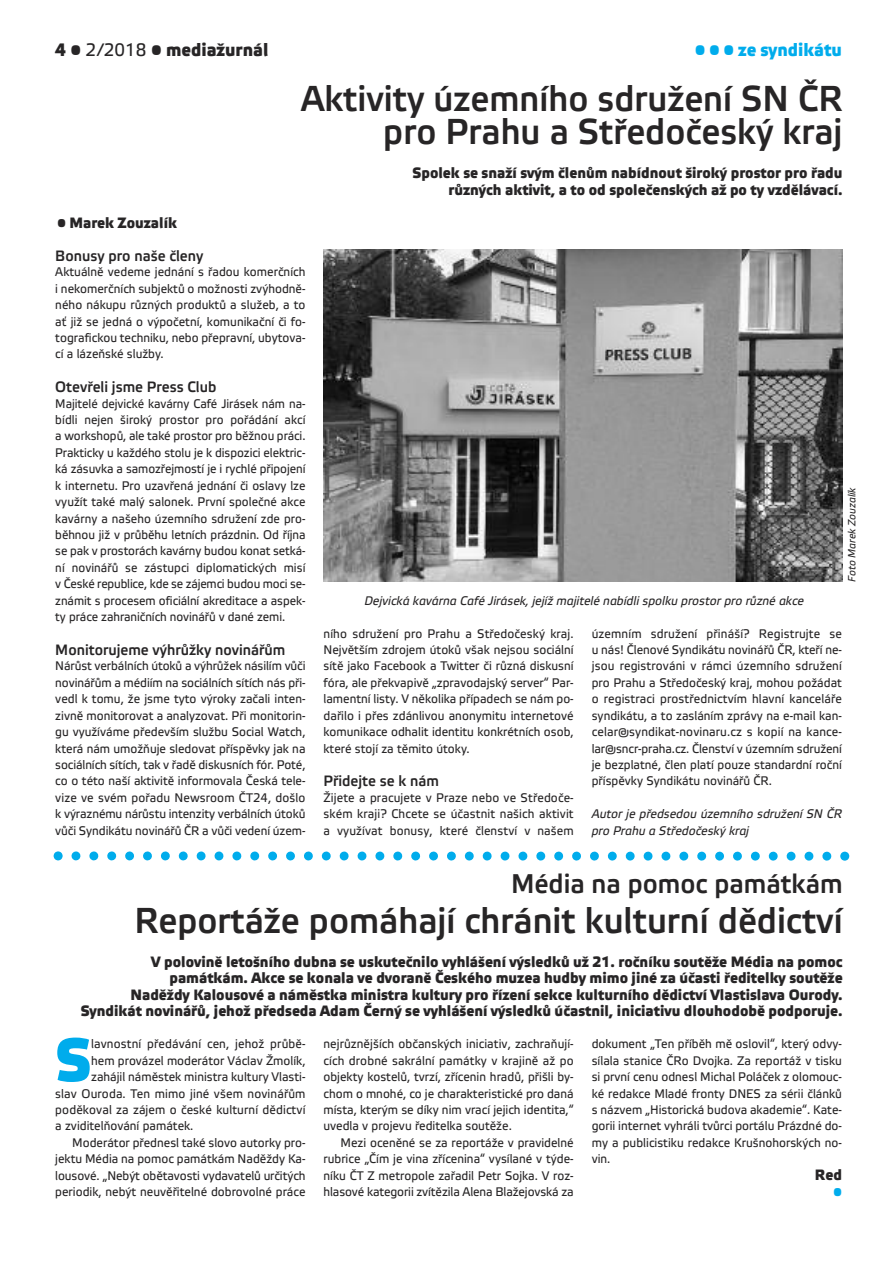
<style>
.page{position:relative;width:893px;height:1263px;background:#fff}
.page>*{position:absolute;margin:0;border:0;box-sizing:border-box;transform-origin:0 0}
.t1{font:500 61.05px "Etelka";color:#00acec;scale:.95 1}
.t2{font:500 36px/32.8px "Etelka";color:#272526;text-align:right;scale:.95 1}
.t3{font:500 27px "Etelka";color:#272526;scale:.95 1}
.t4{font:500 18px "Etelka";color:#272526;scale:.95 1}
.t5{font:500 18px "Etelka";color:#00acec;scale:.95 1}
.t6{font:500 15px/16.5px "Etelka";color:#272526;text-align:right;scale:.95 1}
.t7{font:500 15px "Etelka";color:#272526;scale:.95 1}
.t8{font:500 15px "Etelka";color:#00acec;scale:.95 1}
.t9{font:12.45px/16.5px "Etelka Text";color:#272526;text-align:justify;scale:.95 1}
.t10{font:12.45px/16.4px "Etelka Text";color:#272526;text-align:justify;scale:.94 1}
.t11{font:italic 12.45px/16.5px "Etelka Text";color:#272526;scale:.95 1}
.t12{font:italic 10.5px "Etelka Text";color:#272526;scale:.95 1}
.s1{font-family:"Etelka Text";font-weight:400}
</style>
<div class="page">
<svg style="left:54px;top:851px;width:795px;height:10px"></svg>
<img style="left:324px;top:249px;width:518px;height:332px">
<h3 class="t4" style="left:55px;top:43px;width:226px">4 • <span class="s1">2/2018</span> • mediažurnál</h3>
<h3 class="t5" style="left:695px;top:43px;width:156px">• • • ze syndikátu</h3>
<p class="t6" style="left:57px;top:216px;width:127px">• Marek Zouzalík</p>
<h2 class="t2" style="left:301px;top:86px;width:571px">Aktivity územního sdružení SN ČR pro Prahu a Středočeský kraj</h2>
<p class="t6" style="left:413px;top:166px;width:454px">Spolek se snaží svým členům nabídnout široký prostor pro řadu různých aktivit, a to od společenských až po ty vzdělávací.</p>
<p class="t7" style="left:55px;top:250px;width:157px">Bonusy pro naše členy</p>
<p class="t9" style="left:55px;top:265px;width:265px">Aktuálně vedeme jednání s řadou komerčních i nekomerčních subjektů o možnosti zvýhodně&shy;ného nákupu různých produktů a služeb, a to ať již se jedná o výpočetní, komunikační či fo&shy;tografickou techniku, nebo přepravní, ubytova&shy;cí a lázeňské služby.</p>
<p class="t7" style="left:55px;top:381px;width:171px">Otevřeli jsme Press Club</p>
<p class="t10" style="left:55px;top:396px;width:268px">Majitelé dejvické kavárny Café Jirásek nám na&shy;bídli nejen široký prostor pro pořádání akcí a workshopů, ale také prostor pro běžnou práci.<br>Prakticky u každého stolu je k dispozici elektric&shy;ká zásuvka a samozřejmostí je i rychlé připojení k internetu. Pro uzavřená jednání či oslavy lze využít také malý salonek. První společné akce kavárny a našeho územního sdružení zde pro&shy;běhnou již v průběhu letních prázdnin. Od října se pak v prostorách kavárny budou konat setká&shy;ní novinářů se zástupci diplomatických misí v České republice, kde se zájemci budou moci se&shy;známit s procesem oficiální akreditace a aspek&shy;ty práce zahraničních novinářů v dané zemi.</p>
<p class="t7" style="left:55px;top:644px;width:244px">Monitorujeme výhrůžky novinářům</p>
<p class="t9" style="left:55px;top:659px;width:265px">Nárůst verbálních útoků a výhrůžek násilím vůči novinářům a médiím na sociálních sítích nás při&shy;vedl k tomu, že jsme tyto výroky začali inten&shy;zivně monitorovat a analyzovat. Při monitorin&shy;gu využíváme především službu Social Watch, která nám umožňuje sledovat příspěvky jak na sociálních sítích, tak v řadě diskusních fór. Poté, co o této naší aktivitě informovala Česká tele&shy;vize ve svém pořadu Newsroom ČT24, došlo k výraznému nárůstu intenzity verbálních útoků vůči Syndikátu novinářů ČR a vůči vedení územ-</p>
<p class="t11" style="left:364px;top:593px;width:464px">Dejvická kavárna Café Jirásek, jejíž majitelé nabídli spolku prostor pro různé akce</p>
<p class="t12" style="left:848px;top:581px;width:101px;rotate:-90deg">Foto Marek Zouzalík</p>
<p class="t9" style="left:324px;top:626px;width:265px">ního sdružení pro Prahu a Středočeský kraj.<br>Největším zdrojem útoků však nejsou sociální sítě jako Facebook a Twitter či různá diskusní fóra, ale překvapivě „zpravodajský server“ Par&shy;lamentní listy. V několika případech se nám po&shy;dařilo i přes zdánlivou anonymitu internetové komunikace odhalit identitu konkrétních osob, které stojí za těmito útoky.</p>
<p class="t7" style="left:324px;top:776px;width:123px">Přidejte se k nám</p>
<p class="t9" style="left:324px;top:790px;width:265px">Žijete a pracujete v Praze nebo ve Středoče&shy;ském kraji? Chcete se účastnit našich aktivit a využívat bonusy, které členství v našem</p>
<p class="t9" style="left:592px;top:626px;width:265px">územním sdružení přináší? Registrujte se u nás! Členové Syndikátu novinářů ČR, kteří ne&shy;jsou registrováni v rámci územního sdružení pro Prahu a Středočeský kraj, mohou požádat o registraci prostřednictvím hlavní kanceláře syndikátu, a to zasláním zprávy na e-mail kan&shy;celar@syndikat-novinaru.cz s kopií na kance&shy;lar@sncr-praha.cz. Členství v územním sdružení je bezplatné, člen platí pouze standardní roční příspěvky Syndikátu novinářů ČR.</p>
<p class="t11" style="left:592px;top:807px;width:265px">Autor je předsedou územního sdružení SN ČR pro Prahu a Středočeský kraj</p>
<h3 class="t3" style="left:511px;top:874px;width:351px">Média na pomoc památkám</h3>
<h2 class="t2" style="left:134px;top:907px;width:747px">Reportáže pomáhají chránit kulturní dědictví</h2>
<p class="t6" style="left:81px;top:955px;width:803px">V polovině letošního dubna se uskutečnilo vyhlášení výsledků už 21. ročníku soutěže Média na pomoc památkám. Akce se konala ve dvoraně Českého muzea hudby mimo jiné za účasti ředitelky soutěže<br>Naděždy Kalousové a náměstka ministra kultury pro řízení sekce kulturního dědictví Vlastislava Ourody.<br>Syndikát novinářů, jehož předseda Adam Černý se vyhlášení výsledků účastnil, iniciativu dlouhodobě podporuje.</p>
<h1 class="t1" style="left:55px;top:1038px;width:39px">S</h1>
<p class="t9" style="left:91px;top:1037px;width:227px">lavnostní předávání cen, jehož průbě-</p>
<p class="t9" style="left:91px;top:1053px;width:227px">hem provázel moderátor Václav Žmolík,</p>
<p class="t9" style="left:91px;top:1070px;width:227px">zahájil náměstek ministra kultury Vlasti-</p>
<p class="t9" style="left:55px;top:1086px;width:265px">slav Ouroda. Ten mimo jiné všem novinářům</p>
<p class="t9" style="left:55px;top:1102px;width:265px">poděkoval za zájem o české kulturní dědictví</p>
<p class="t9" style="left:55px;top:1119px;width:147px">a zviditelňování památek.</p>
<p class="t9" style="left:72px;top:1135px;width:247px">Moderátor přednesl také slovo autorky pro-</p>
<p class="t9" style="left:55px;top:1152px;width:265px">jektu Média na pomoc památkám Naděždy Ka-</p>
<p class="t9" style="left:55px;top:1168px;width:265px">lousové. „Nebýt obětavosti vydavatelů určitých</p>
<p class="t9" style="left:55px;top:1185px;width:265px">periodik, nebýt neuvěřitelné dobrovolné práce</p>
<p class="t9" style="left:323px;top:1037px;width:265px">nejrůznějších občanských iniciativ, zachraňují&shy;cích drobné sakrální památky v krajině až po objekty kostelů, tvrzí, zřícenin hradů, přišli by&shy;chom o mnohé, co je charakteristické pro daná místa, kterým se díky nim vrací jejich identita,“ uvedla v projevu ředitelka soutěže.</p>
<p class="t9" style="left:323px;top:1135px;width:265px;text-indent:17px">Mezi oceněné se za reportáže v pravidelné rubrice „Čím je vina zřícenina“ vysílané v týde&shy;níku ČT Z metropole zařadil Petr Sojka. V roz&shy;hlasové kategorii zvítězila Alena Blažejovská za</p>
<p class="t9" style="left:592px;top:1037px;width:265px">dokument „Ten příběh mě oslovil“, který odvy&shy;sílala stanice ČRo Dvojka. Za reportáž v tisku si první cenu odnesl Michal Poláček z olomouc&shy;ké redakce Mladé fronty DNES za sérii článků s názvem „Historická budova akademie“. Kate&shy;gorii internet vyhráli tvůrci portálu Prázdné do&shy;my a publicistiku redakce Krušnohorských no&shy;vin.</p>
<p class="t6" style="left:815px;top:1168px;width:30px">Red</p>
<p class="t8" style="left:833px;top:1186px;width:10px">•</p>
</div>
